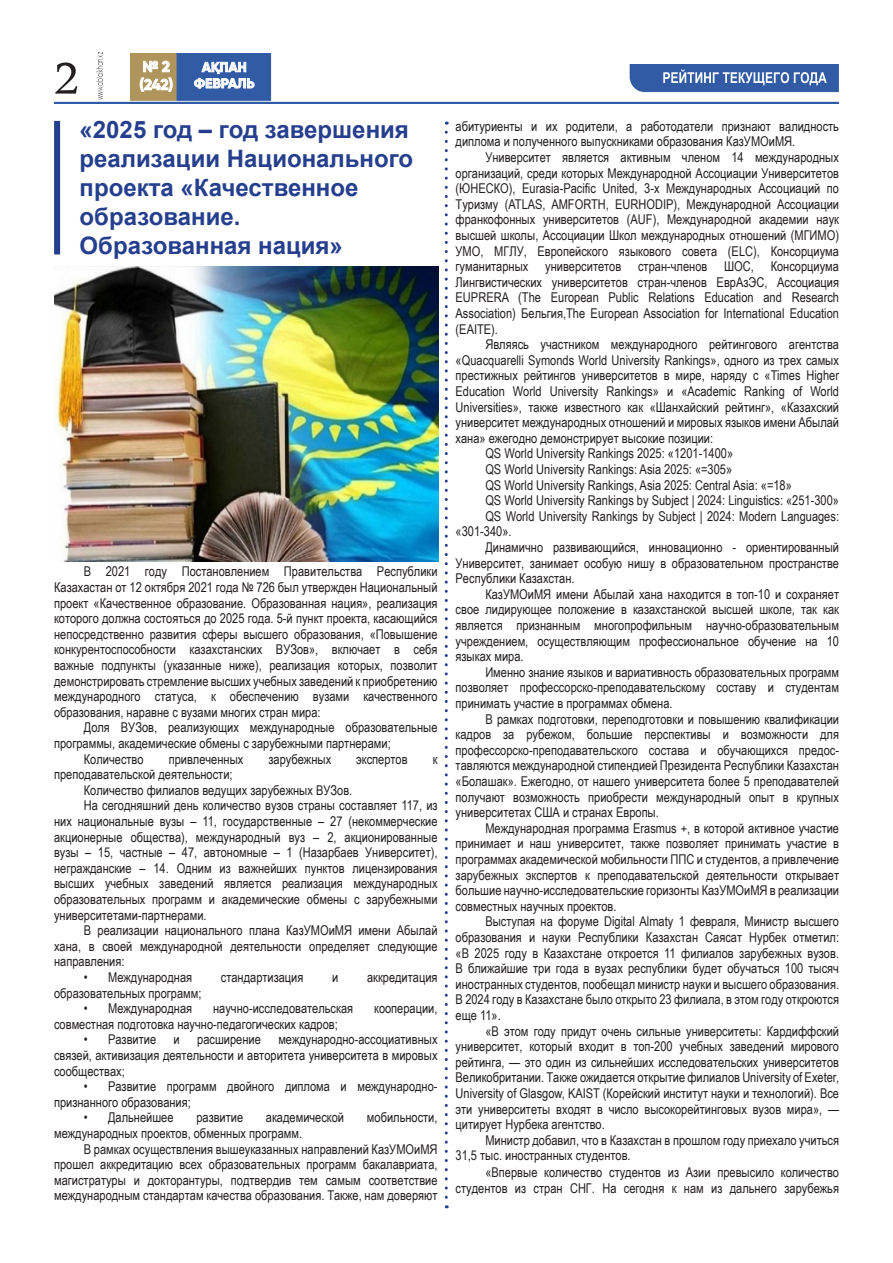
<style>
.page{position:relative;width:893px;height:1263px;background:#fff}
.page>*{position:absolute;margin:0;border:0;box-sizing:border-box;transform-origin:0 0}
.t1{font:75px "Arabic Typesetting";color:#231f20}
.t2{font:700 24px/28.8px "Arial";color:#253f8e}
.t3{font:700 15px "Gilroy";color:#fff}
.t4{font:13.5px/15.6px "Arial Narrow";color:#231f20;text-align:justify}
.t5{font:700 13.5px "Gilroy";letter-spacing:.01em;color:#fff}
</style>
<div class="page">
<img style="left:54px;top:53px;width:785px;height:51px">
<svg style="left:194px;top:62px;width:60px;height:26px;background:#7a94c4"></svg>
<svg style="left:140px;top:61px;width:33px;height:31px"></svg>
<img style="left:625px;top:65px;width:213px;height:31px">
<svg style="left:663px;top:69px;width:164px;height:16px"></svg>
<img style="left:97px;top:53px;width:5px;height:46px">
<div style="left:54px;top:121px;width:6px;height:133px;background:#253f8e"></div>
<svg style="left:445px;top:132px;width:3px;height:1076px"></svg>
<img style="left:54px;top:267px;width:384px;height:295px">
<p class="t3" style="left:143px;top:57px;width:29px">№ 2</p>
<p class="t3" style="left:139px;top:75px;width:35px">(242)</p>
<p class="t2" style="left:80px;top:116px;width:335px">«2025 год – год завершения реализации Национального проекта «Качественное образование.</p>
<p class="t2" style="left:80px;top:231px;width:265px">Образованная нация»</p>
<p class="t1" style="left:54px;top:40px;width:26px">2</p>
<p class="t5" style="left:202px;top:59px;width:46px">АҚПАН</p>
<p class="t5" style="left:194px;top:75px;width:62px">ФЕВРАЛЬ</p>
<p class="t4" style="left:54px;top:563px;width:385px;text-indent:30px">В 2021 году Постановлением Правительства Республики Казахастан от 12 октября 2021 года № 726 был утвержден Национальный проект «Качественное образование. Образованная нация», реализация которого должна состояться до 2025 года. 5-й пункт проекта, касающийся непосредственно развития сферы высшего образования, «Повышение конкурентоспособности казахстанских ВУЗов», включает в себя важные подпункты (указанные ниже), реализация которых, позволит демонстрировать стремление высших учебных заведений к приобретению международного статуса, к обеспечению вузами качественного образования, наравне с вузами многих стран мира:</p>
<p class="t4" style="left:54px;top:719px;width:385px;text-indent:30px">Доля ВУЗов, реализующих международные образовательные программы, академические обмены с зарубежными партнерами;</p>
<p class="t4" style="left:84px;top:750px;width:61px">Количество</p>
<p class="t4" style="left:169px;top:750px;width:76px">привлеченных</p>
<p class="t4" style="left:268px;top:750px;width:64px">зарубежных</p>
<p class="t4" style="left:356px;top:750px;width:53px">экспертов</p>
<p class="t4" style="left:433px;top:750px;width:6px">к</p>
<p class="t4" style="left:54px;top:766px;width:180px">преподавательской деятельности;</p>
<p class="t4" style="left:84px;top:782px;width:270px">Количество филиалов ведущих зарубежных ВУЗов.</p>
<p class="t4" style="left:54px;top:797px;width:385px;text-indent:30px">На сегодняшний день количество вузов страны составляет 117, из них национальные вузы – 11, государственные – 27 (некоммерческие акционерные общества), международный вуз – 2, акционированные вузы – 15, частные – 47, автономные – 1 (Назарбаев Университет), негражданские – 14. Одним из важнейших пунктов лицензирования высших учебных заведений является реализация международных образовательных программ и академические обмены с зарубежными университетами-партнерами.</p>
<p class="t4" style="left:54px;top:922px;width:385px;text-indent:30px">В реализации национального плана КазУМОиМЯ имени Абылай хана, в своей международной деятельности определяет следующие направления:</p>
<p class="t4" style="left:84px;top:969px;width:110px">• Международная</p>
<p class="t4" style="left:221px;top:969px;width:84px">стандартизация</p>
<p class="t4" style="left:332px;top:969px;width:8px">и</p>
<p class="t4" style="left:367px;top:969px;width:72px">аккредитация</p>
<p class="t4" style="left:54px;top:984px;width:149px">образовательных программ;</p>
<p class="t4" style="left:84px;top:1000px;width:110px">• Международная</p>
<p class="t4" style="left:213px;top:1000px;width:141px">научно-исследовательская</p>
<p class="t4" style="left:374px;top:1000px;width:65px">кооперации,</p>
<p class="t4" style="left:54px;top:1016px;width:285px">совместная подготовка научно-педагогических кадров;</p>
<p class="t4" style="left:84px;top:1031px;width:74px">• Развитие</p>
<p class="t4" style="left:174px;top:1031px;width:8px">и</p>
<p class="t4" style="left:197px;top:1031px;width:65px">расширение</p>
<p class="t4" style="left:54px;top:1031px;width:385px;text-indent:224px">международно-ассоциативных связей, активизация деятельности и авторитета университета в мировых сообществах;</p>
<p class="t4" style="left:54px;top:1078px;width:384px;text-indent:30px">• Развитие программ двойного диплома и международно&shy;признанного образования;</p>
<p class="t4" style="left:84px;top:1109px;width:91px">• Дальнейшее</p>
<p class="t4" style="left:196px;top:1109px;width:48px">развитие</p>
<p class="t4" style="left:266px;top:1109px;width:80px">академической</p>
<p class="t4" style="left:367px;top:1109px;width:72px">мобильности,</p>
<p class="t4" style="left:54px;top:1125px;width:250px">международных проектов, обменных программ.</p>
<p class="t4" style="left:54px;top:1140px;width:385px;text-indent:30px">В рамках осуществления вышеуказанных направлений КазУМОиМЯ прошел аккредитацию всех образовательных программ бакалавриата, магистратуры и докторантуры, подтвердив тем самым соответствие международным стандартам качества образования. Также, нам доверяют</p>
<p class="t4" style="left:456px;top:118px;width:385px">абитуриенты и их родители, а работодатели признают валидность диплома и полученного выпускниками образования КазУМОиМЯ.</p>
<p class="t4" style="left:456px;top:149px;width:385px;text-indent:30px">Университет является активным членом 14 международных организаций, среди которых Международной Ассоциации Университетов (ЮНЕСКО), Eurasia-Pacific United, 3-х Международных Ассоциаций по Туризму (ATLAS, AMFORTH, EURHODIP), Международной Ассоциации франкофонных университетов (AUF), Международной академии наук высшей школы, Ассоциации Школ международных отношений (МГИМО)<br>УМО, МГЛУ, Европейского языкового совета (ELC), Консорциума гуманитарных университетов стран-членов ШОС, Консорциума Лингвистических университетов стран-членов ЕврАзЭС, Ассоциация EUPRERA (The European Public Relations Education and Research Association) Бельгия,The European Association for International Education (EAITE).</p>
<p class="t4" style="left:456px;top:336px;width:385px;text-indent:30px">Являясь участником международного рейтингового агентства «Quacquarelli Symonds World University Rankings», одного из трех самых престижных рейтингов университетов в мире, наряду с «Times Higher Education World University Rankings» и «Academic Ranking of World Universities», также известного как «Шанхайский рейтинг», «Казахский университет международных отношений и мировых языков имени Абылай хана» ежегодно демонстрирует высокие позиции:</p>
<p class="t4" style="left:485px;top:445px;width:249px">QS World University Rankings 2025: «1201-1400»</p>
<p class="t4" style="left:485px;top:461px;width:248px">QS World University Rankings: Asia 2025: «=305»</p>
<p class="t4" style="left:485px;top:476px;width:308px">QS World University Rankings, Asia 2025: Central Asia: «=18»</p>
<p class="t4" style="left:485px;top:492px;width:355px">QS World University Rankings by Subject | 2024: Linguistics: «251-300»</p>
<p class="t4" style="left:456px;top:508px;width:385px;text-indent:30px">QS World University Rankings by Subject | 2024: Modern Languages: «301-340».</p>
<p class="t4" style="left:456px;top:539px;width:385px;text-indent:30px">Динамично развивающийся, инновационно - ориентированный Университет, занимает особую нишу в образовательном пространстве Республики Казахстан.</p>
<p class="t4" style="left:456px;top:586px;width:385px;text-indent:30px">КазУМОиМЯ имени Абылай хана находится в топ-10 и сохраняет свое лидирующее положение в казахстанской высшей школе, так как является признанным многопрофильным научно-образовательным учреждением, осуществляющим профессиональное обучение на 10 языках мира.</p>
<p class="t4" style="left:456px;top:664px;width:385px;text-indent:30px">Именно знание языков и вариативность образовательных программ позволяет профессорско-преподавательскому составу и студентам принимать участие в программах обмена.</p>
<p class="t4" style="left:456px;top:710px;width:385px;text-indent:30px">В рамках подготовки, переподготовки и повышению квалификации кадров за рубежом, большие перспективы и возможности для профессорско-преподавательского состава и обучающихся предос&shy;тавляются международной стипендией Президента Республики Казахстан «Болашак». Ежегодно, от нашего университета более 5 преподавателей получают возможность приобрести международный опыт в крупных университетах США и странах Европы.</p>
<p class="t4" style="left:456px;top:820px;width:385px;text-indent:30px">Международная программа Erasmus +, в которой активное участие принимает и наш университет, также позволяет принимать участие в программах академической мобильности ППС и студентов, а привлечение зарубежных экспертов к преподавательской деятельности открывает большие научно-исследовательские горизонты КазУМОиМЯ в реализации совместных научных проектов.</p>
<p class="t4" style="left:456px;top:913px;width:385px;text-indent:30px">Выступая на форуме Digital Almaty 1 февраля, Министр высшего образования и науки Республики Казахстан Саясат Нурбек отметил: «В 2025 году в Казахстане откроется 11 филиалов зарубежных вузов.<br>В ближайшие три года в вузах республики будет обучаться 100 тысяч иностранных студентов, пообещал министр науки и высшего образования.<br>В 2024 году в Казахстане было открыто 23 филиала, в этом году откроются еще 11».</p>
<p class="t4" style="left:456px;top:1022px;width:385px;text-indent:30px">«В этом году придут очень сильные университеты: Кардиффский университет, который входит в топ-200 учебных заведений мирового рейтинга, — это один из сильнейших исследовательских университетов Великобритании. Также ожидается открытие филиалов University of Exeter, University of Glasgow, KAIST (Корейский институт науки и технологий). Все эти университеты входят в число высокорейтинговых вузов мира», — цитирует Нурбека агентство.</p>
<p class="t4" style="left:456px;top:1132px;width:385px;text-indent:30px">Министр добавил, что в Казахстан в прошлом году приехало учиться<br>31,5 тыс. иностранных студентов.</p>
<p class="t4" style="left:456px;top:1163px;width:385px;line-height:16.2px;text-align:right">«Впервые количество студентов из Азии превысило количество студентов из стран СНГ. На сегодня к нам из дальнего зарубежья</p>
</div>
